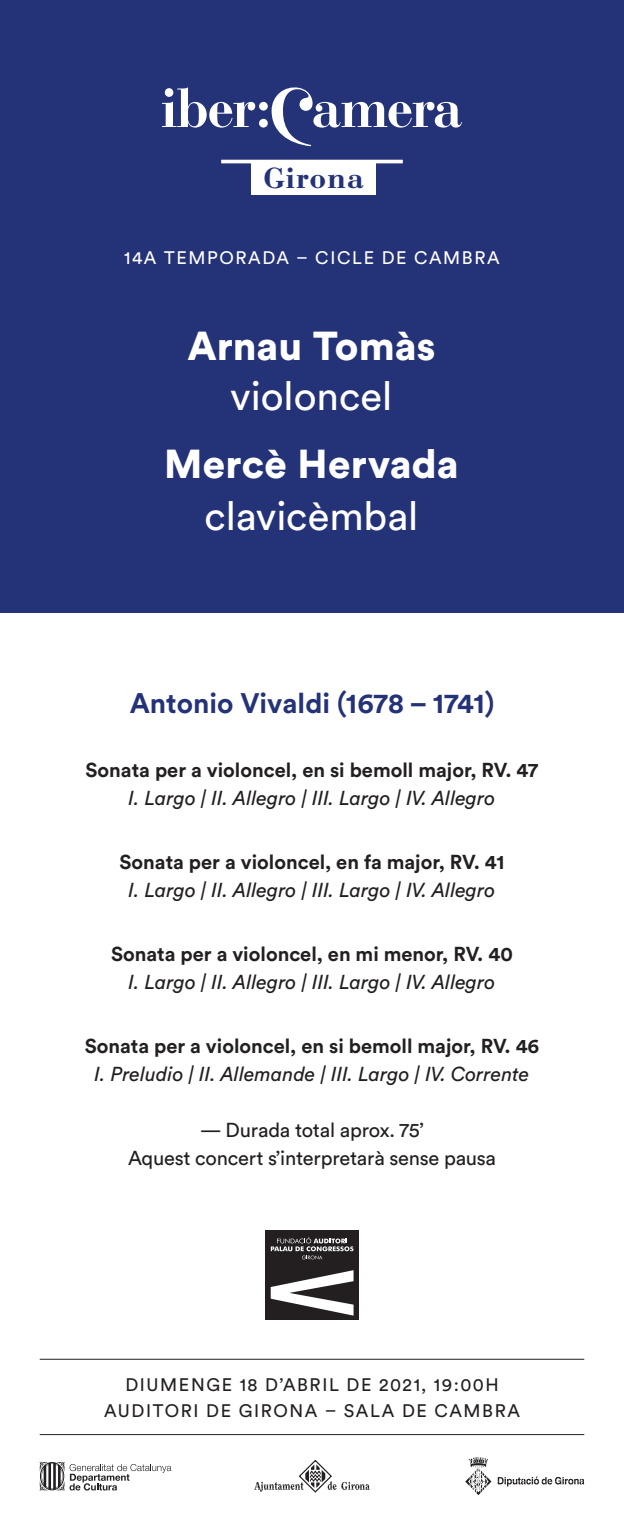
<style>
.page{position:relative;width:624px;height:1531px;background:#fff}
.page>*{position:absolute;margin:0;border:0;box-sizing:border-box;transform-origin:0 0}
.t1{font:900 40px "Circular Std";letter-spacing:.005em;color:#fff}
.t2{font:40px "Circular Std";color:#fff}
.t3{font:600 30.2px "Bauer Bodoni T";letter-spacing:.03em;color:#243278}
.t4{font:700 28px "Circular Std";color:#243278}
.t5{font:italic 20px "Circular Std";color:#231f20}
.t6{font:700 20px "Circular Std";color:#231f20}
.t7{font:20px/28px "Circular Std";letter-spacing:-.01em;color:#231f20;text-align:center}
.t8{font:18px/26px "Circular Std";letter-spacing:.09em;color:#231f20;text-align:center}
.t9{font:18px "Circular Std";letter-spacing:.09em;color:#fff}
</style>
<div class="page">
<div style="left:0;top:0;width:624px;height:612px;background:#243278"></div>
<div style="left:265px;top:1230px;width:94px;height:90px;background:#231f20"></div>
<svg style="left:271px;top:1237px;width:82px;height:22px"></svg>
<svg style="left:271px;top:1270px;width:82px;height:45px"></svg>
<svg style="left:254px;top:1459px;width:115px;height:34px"></svg>
<svg style="left:465px;top:1457px;width:26px;height:38px"></svg>
<svg style="left:497px;top:1476px;width:87px;height:10px"></svg>
<svg style="left:40px;top:1461px;width:131px;height:29px"></svg>
<hr style="left:40px;top:1434px;width:544px;height:1px;background:#231f20">
<hr style="left:40px;top:1359px;width:544px;height:1px;background:#231f20">
<svg style="left:162px;top:87px;width:300px;height:59px"></svg>
<svg style="left:221px;top:160px;width:182px;height:4px"></svg>
<div style="left:251px;top:160px;width:125px;height:35px;background:#fff"></div>
<h2 class="t3" style="left:263px;top:160px;width:102px">Girona</h2>
<p class="t9" style="left:124px;top:247px;width:377px">14A TEMPORADA – CICLE DE CAMBRA</p>
<h1 class="t1" style="left:187px;top:319px;width:250px">Arnau Tomàs</h1>
<h1 class="t2" style="left:230px;top:372px;width:163px">violoncel</h1>
<h1 class="t1" style="left:164px;top:437px;width:296px">Mercè Hervada</h1>
<h1 class="t2" style="left:205px;top:492px;width:215px">clavicèmbal</h1>
<h3 class="t4" style="left:130px;top:685px;width:366px">Antonio Vivaldi (1678 – 1741)</h3>
<p class="t6" style="left:86px;top:757px;width:454px">Sonata per a violoncel, en si bemoll major, RV. 47</p>
<p class="t5" style="left:129px;top:786px;width:368px">I. Largo | II. Allegro | III. Largo | IV. Allegro</p>
<p class="t6" style="left:120px;top:849px;width:386px">Sonata per a violoncel, en fa major, RV. 41</p>
<p class="t5" style="left:129px;top:878px;width:368px">I. Largo | II. Allegro | III. Largo | IV. Allegro</p>
<p class="t6" style="left:111px;top:941px;width:403px">Sonata per a violoncel, en mi menor, RV. 40</p>
<p class="t5" style="left:129px;top:970px;width:368px">I. Largo | II. Allegro | III. Largo | IV. Allegro</p>
<p class="t6" style="left:85px;top:1033px;width:456px">Sonata per a violoncel, en si bemoll major, RV. 46</p>
<p class="t5" style="left:95px;top:1062px;width:436px">I. Preludio | II. Allemande | III. Largo | IV. Corrente</p>
<p class="t7" style="left:128px;top:1116px;width:369px">— Durada total aprox. 75’<br>Aquest concert s’interpretarà sense pausa</p>
<p class="t8" style="left:104px;top:1371px;width:417px">DIUMENGE 18 D’ABRIL DE 2021, 19:00H<br>AUDITORI DE GIRONA – SALA DE CAMBRA</p>
</div>
